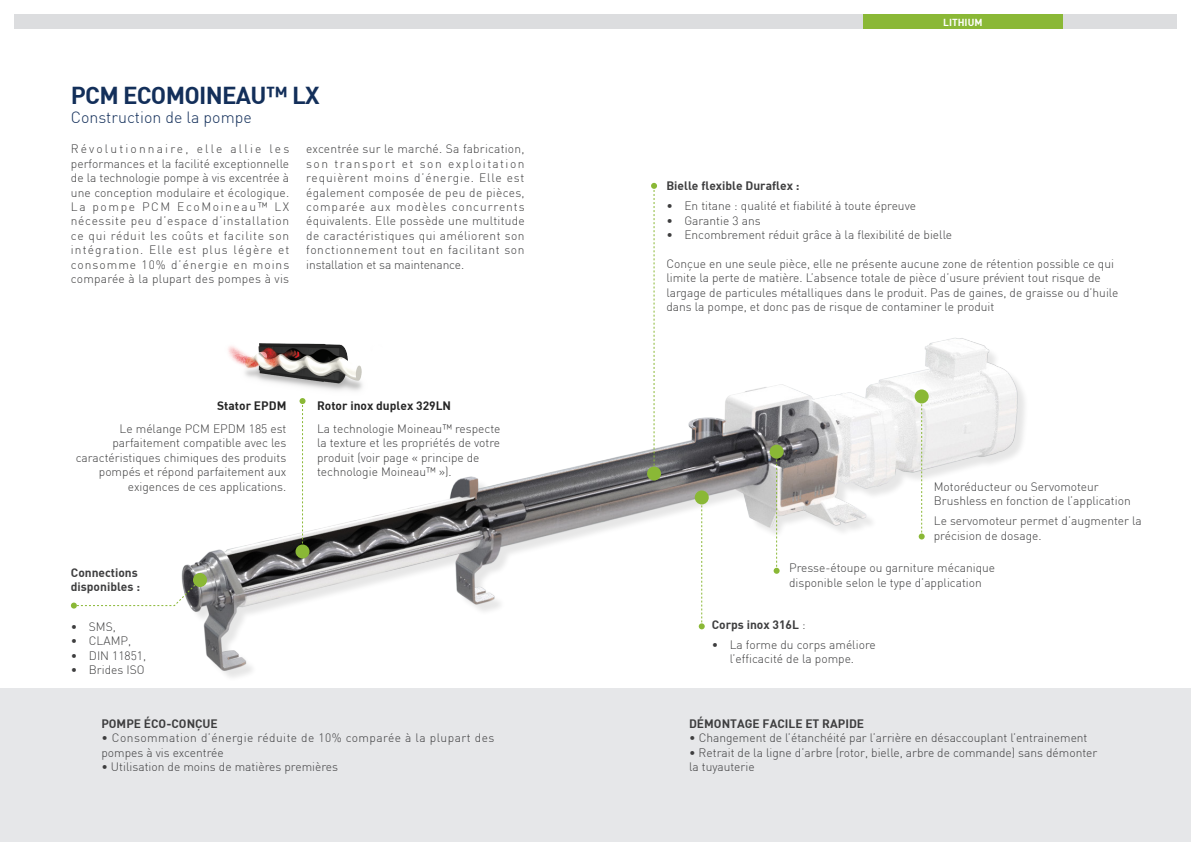
<style>
.page{position:relative;width:1191px;height:842px;background:#fff}
.page>*{position:absolute;margin:0;border:0;box-sizing:border-box;transform-origin:0 0}
.Normal_e{font:24px "DIN Bold";letter-spacing:-.03em;color:#132f5a}
.t1{font:300 16px "DIN";color:#132f5a}
.Normal_e-2{font:300 12px/14.4px "DIN";color:#3e3e3f}
.Normal_e-3{font:12px/14.4px "DIN Bold";color:#3e3e3f}
.Normal_e-4{font:300 12px/14.4px "DIN";letter-spacing:.035em;color:#3e3e3f}
.Normal_e-5{font:12px "DIN Bold";color:#262626}
.t2{font:10px "DIN Bold";color:#fff}
.s1{font-family:"DIN";font-weight:300}
</style>
<div class="page">
<div style="left:14px;top:14px;width:1162px;height:14px;background:#dcdddf"></div>
<div style="left:863px;top:14px;width:199px;height:14px;background:#8ab836"></div>
<img style="left:181px;top:338px;width:844px;height:340px">
<div style="left:0;top:689px;width:1191px;height:153px;background:#e6e7e9"></div>
<svg style="left:71px;top:579px;width:130px;height:30px"></svg>
<div style="left:193px;top:573px;width:14px;height:14px;background:#8ab836;border-radius:50%"></div>
<svg style="left:299px;top:410px;width:6px;height:134px"></svg>
<div style="left:295px;top:544px;width:14px;height:14px;background:#8ab836;border-radius:50%"></div>
<div style="left:647px;top:466px;width:14px;height:14px;background:#8ab836;border-radius:50%"></div>
<svg style="left:651px;top:183px;width:6px;height:285px"></svg>
<div style="left:914px;top:389px;width:14px;height:14px;background:#8ab836;border-radius:50%"></div>
<svg style="left:918px;top:402px;width:6px;height:137px"></svg>
<svg style="left:773px;top:459px;width:6px;height:115px"></svg>
<div style="left:769px;top:445px;width:14px;height:14px;background:#8ab836;border-radius:50%"></div>
<svg style="left:698px;top:504px;width:6px;height:125px"></svg>
<div style="left:694px;top:490px;width:14px;height:14px;background:#8ab836;border-radius:50%"></div>
<img style="left:216px;top:338px;width:175px;height:72px">
<p class="Normal_e" style="left:71px;top:79px;width:250px">PCM ECOMOINEAU™ LX</p>
<p class="t1" style="left:71px;top:107px;width:182px">Construction de la pompe</p>
<p class="Normal_e-2" style="left:71px;top:142px;width:220px;text-align:justify">Révolutionnaire, elle allie les performances et la facilité exceptionnelle de la technologie pompe à vis excentrée à une conception modulaire et écologique.<br>La pompe PCM EcoMoineau™ LX nécessite peu d’espace d’installation ce qui réduit les coûts et facilite son intégration. Elle est plus légère et consomme 10% d’énergie en moins comparée à la plupart des pompes à vis</p>
<p class="Normal_e-2" style="left:306px;top:142px;width:220px;text-align:justify">excentrée sur le marché. Sa fabrication, son transport et son exploitation requièrent moins d’énergie. Elle est également composée de peu de pièces, comparée aux modèles concurrents équivalents. Elle possède une multitude de caractéristiques qui améliorent son fonctionnement tout en facilitant son installation et sa maintenance.</p>
<p class="Normal_e-5" style="left:217px;top:398px;width:71px">Stator EPDM</p>
<p class="Normal_e-5" style="left:317px;top:398px;width:136px">Rotor inox duplex 329LN</p>
<p class="Normal_e-2" style="left:76px;top:421px;width:212px;text-align:right">Le mélange PCM EPDM 185 est parfaitement compatible avec les caractéristiques chimiques des produits pompés et répond parfaitement aux exigences de ces applications.</p>
<p class="Normal_e-2" style="left:317px;top:421px;width:185px">La technologie Moineau™ respecte la texture et les propriétés de votre produit (voir page « principe de technologie Moineau™ »).</p>
<p class="Normal_e-3" style="left:71px;top:564px;width:71px">Connections disponibles :</p>
<p class="Normal_e-2" style="left:71px;top:619px;width:46px">• SMS,</p>
<p class="Normal_e-2" style="left:71px;top:634px;width:62px">• CLAMP,</p>
<p class="Normal_e-2" style="left:71px;top:648px;width:77px">• DIN 11851,</p>
<p class="Normal_e-2" style="left:71px;top:663px;width:75px">• Brides ISO</p>
<p class="Normal_e-3" style="left:101px;top:716px;width:118px">POMPE ÉCO-CONÇUE</p>
<p class="Normal_e-4" style="left:101px;top:731px;width:394px">• Consommation d’énergie réduite de 10% comparée à la plupart des pompes à vis excentrée</p>
<p class="Normal_e-2" style="left:101px;top:759px;width:238px">• Utilisation de moins de matières premières</p>
<p class="t2" style="left:943px;top:16px;width:41px">LITHIUM</p>
<p class="Normal_e-3" style="left:666px;top:178px;width:135px">Bielle flexible Duraflex :</p>
<p class="Normal_e-2" style="left:666px;top:199px;width:251px">• En titane : qualité et fiabilité à toute épreuve</p>
<p class="Normal_e-2" style="left:666px;top:213px;width:96px">• Garantie 3 ans</p>
<p class="Normal_e-2" style="left:666px;top:227px;width:287px">• Encombrement réduit grâce à la flexibilité de bielle</p>
<p class="Normal_e-2" style="left:666px;top:256px;width:453px">Conçue en une seule pièce, elle ne présente aucune zone de rétention possible ce qui limite la perte de matière. L’absence totale de pièce d’usure prévient tout risque de largage de particules métalliques dans le produit. Pas de gaines, de graisse ou d’huile dans la pompe, et donc pas de risque de contaminer le produit</p>
<p class="Normal_e-2" style="left:933px;top:479px;width:198px">Motoréducteur ou Servomoteur<br>Brushless en fonction de l’application</p>
<p class="Normal_e-2" style="left:933px;top:513px;width:210px">Le servomoteur permet d’augmenter la précision de dosage.</p>
<p class="Normal_e-2" style="left:789px;top:561px;width:208px">Presse-étoupe ou garniture mécanique disponible selon le type d’application</p>
<p class="Normal_e-3" style="left:711px;top:617px;width:95px">Corps inox 316L <span class="s1">:</span></p>
<p class="Normal_e-2" style="left:711px;top:637px;width:165px;text-align:center">• La forme du corps améliore l’efficacité de la pompe.</p>
<p class="Normal_e-3" style="left:689px;top:716px;width:177px">DÉMONTAGE FACILE ET RAPIDE</p>
<p class="Normal_e-2" style="left:689px;top:731px;width:400px">• Changement de l’étanchéité par l’arrière en désaccouplant l’entrainement</p>
<p class="Normal_e-2" style="left:689px;top:745px;width:410px">• Retrait de la ligne d’arbre (rotor, bielle, arbre de commande) sans démonter la tuyauterie</p>
</div>
